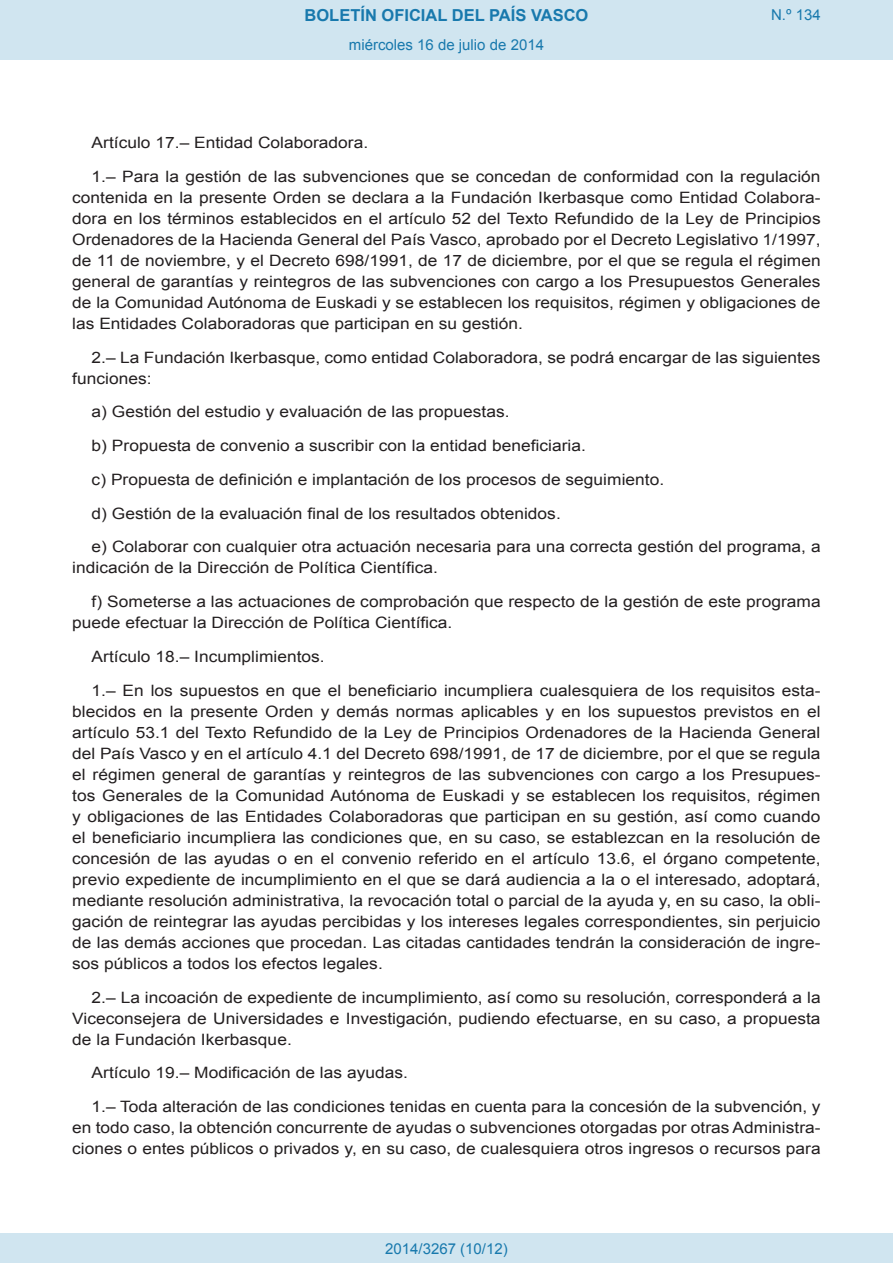
<style>
.page{position:relative;width:893px;height:1263px;background:#fff}
.page>*{position:absolute;margin:0;border:0;box-sizing:border-box;transform-origin:0 0}
.t1{font:700 16.5px "Arial";color:#1879ad}
.BOPVDetalle{font:15.6px/21px "Arial";color:#231f20;text-align:justify;scale:1.11 1}
.Paginacion_Centro{font:15px "Arial";color:#1879ad}
</style>
<div class="page">
<div style="left:0;top:0;width:893px;height:60px;background:#d0e5f0"></div>
<div style="left:0;top:1233px;width:893px;height:30px;background:#d0e5f0"></div>
<p class="t1" style="left:305px;top:4px;width:285px">BOLETÍN OFICIAL DEL PAÍS VASCO</p>
<p class="Paginacion_Centro" style="left:349px;top:35px;width:197px">miércoles 16 de julio de 2014</p>
<p class="Paginacion_Centro" style="left:771px;top:5px;width:51px">N.º 134</p>
<p class="BOPVDetalle" style="left:92px;top:132px;width:251px">Artículo 17.– Entidad Colaboradora.</p>
<p class="BOPVDetalle" style="left:72px;top:166px;width:676px;text-indent:19px">1.– Para la gestión de las subvenciones que se concedan de conformidad con la regulación contenida en la presente Orden se declara a la Fundación Ikerbasque como Entidad Colabora&shy;dora en los términos establecidos en el artículo 52 del Texto Refundido de la Ley de Principios Ordenadores de la Hacienda General del País Vasco, aprobado por el Decreto Legislativo 1/1997, de 11 de noviembre, y el Decreto 698/1991, de 17 de diciembre, por el que se regula el régimen general de garantías y reintegros de las subvenciones con cargo a los Presupuestos Generales de la Comunidad Autónoma de Euskadi y se establecen los requisitos, régimen y obligaciones de las Entidades Colaboradoras que participan en su gestión.</p>
<p class="BOPVDetalle" style="left:72px;top:347px;width:675px;text-indent:19px">2.– La Fundación Ikerbasque, como entidad Colaboradora, se podrá encargar de las siguientes funciones:</p>
<p class="BOPVDetalle" style="left:92px;top:402px;width:378px">a) Gestión del estudio y evaluación de las propuestas.</p>
<p class="BOPVDetalle" style="left:92px;top:435px;width:447px">b) Propuesta de convenio a suscribir con la entidad beneficiaria.</p>
<p class="BOPVDetalle" style="left:92px;top:469px;width:517px">c) Propuesta de definición e implantación de los procesos de seguimiento.</p>
<p class="BOPVDetalle" style="left:92px;top:503px;width:424px">d) Gestión de la evaluación final de los resultados obtenidos.</p>
<p class="BOPVDetalle" style="left:72px;top:537px;width:676px;text-indent:19px">e) Colaborar con cualquier otra actuación necesaria para una correcta gestión del programa, a indicación de la Dirección de Política Científica.</p>
<p class="BOPVDetalle" style="left:72px;top:591px;width:676px;text-indent:19px">f) Someterse a las actuaciones de comprobación que respecto de la gestión de este programa puede efectuar la Dirección de Política Científica.</p>
<p class="BOPVDetalle" style="left:92px;top:646px;width:211px">Artículo 18.– Incumplimientos.</p>
<p class="BOPVDetalle" style="left:72px;top:680px;width:676px;text-indent:19px">1.– En los supuestos en que el beneficiario incumpliera cualesquiera de los requisitos esta&shy;blecidos en la presente Orden y demás normas aplicables y en los supuestos previstos en el artículo 53.1 del Texto Refundido de la Ley de Principios Ordenadores de la Hacienda General del País Vasco y en el artículo 4.1 del Decreto 698/1991, de 17 de diciembre, por el que se regula el régimen general de garantías y reintegros de las subvenciones con cargo a los Presupues&shy;tos Generales de la Comunidad Autónoma de Euskadi y se establecen los requisitos, régimen y obligaciones de las Entidades Colaboradoras que participan en su gestión, así como cuando el beneficiario incumpliera las condiciones que, en su caso, se establezcan en la resolución de concesión de las ayudas o en el convenio referido en el artículo 13.6, el órgano competente, previo expediente de incumplimiento en el que se dará audiencia a la o el interesado, adoptará, mediante resolución administrativa, la revocación total o parcial de la ayuda y, en su caso, la obli&shy;gación de reintegrar las ayudas percibidas y los intereses legales correspondientes, sin perjuicio de las demás acciones que procedan. Las citadas cantidades tendrán la consideración de ingre&shy;sos públicos a todos los efectos legales.</p>
<p class="BOPVDetalle" style="left:72px;top:987px;width:676px;text-indent:19px">2.– La incoación de expediente de incumplimiento, así como su resolución, corresponderá a la Viceconsejera de Universidades e Investigación, pudiendo efectuarse, en su caso, a propuesta de la Fundación Ikerbasque.</p>
<p class="BOPVDetalle" style="left:92px;top:1062px;width:286px">Artículo 19.– Modificación de las ayudas.</p>
<p class="BOPVDetalle" style="left:72px;top:1096px;width:676px;text-indent:19px">1.– Toda alteración de las condiciones tenidas en cuenta para la concesión de la subvención, y en todo caso, la obtención concurrente de ayudas o subvenciones otorgadas por otras Administra&shy;ciones o entes públicos o privados y, en su caso, de cualesquiera otros ingresos o recursos para</p>
<p class="Paginacion_Centro" style="left:385px;top:1238px;width:124px">2014/3267 (10/12)</p>
</div>
